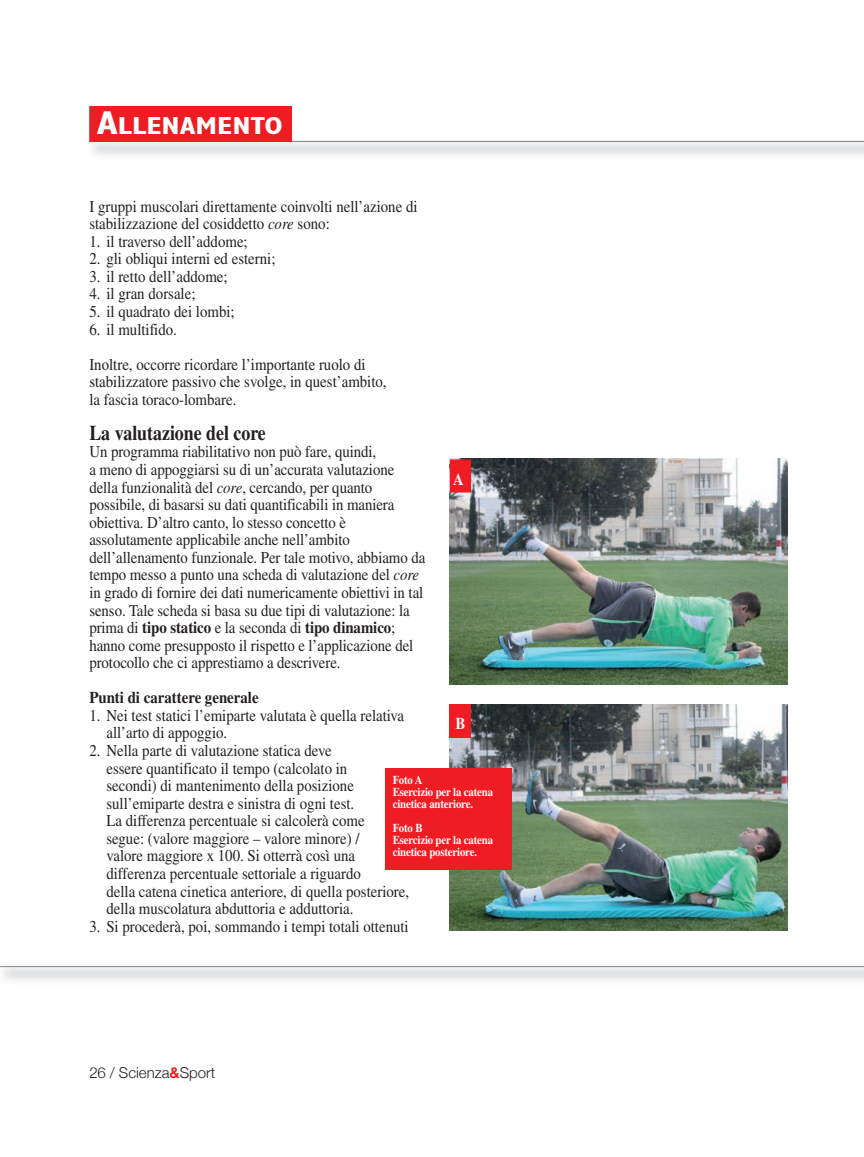
<style>
.page{position:relative;width:864px;height:1157px;background:#fff}
.page>*{position:absolute;margin:0;border:0;box-sizing:border-box;transform-origin:0 0}
.t1{font:700 condensed 24.75px "Gill Sans";color:#fff;scale:1.2 1}
.t2{font:700 21px "Times";color:#231f20;scale:.85 1}
.t3{font:16.5px/17.5px "Times";color:#231f20;scale:.9 1}
.t4{font:700 16.5px "Times";color:#231f20;scale:.9 1}
.t5{font:700 16.5px "Times";color:#fff;scale:.9 1}
.t6{font:300 15px "Helvetica Neue";color:#231f20}
.t7{font:700 12px/12px "Times";letter-spacing:-.015em;color:#fff;scale:.9 1}
.s1{font-size:33px}
.s2{font-style:italic}
.s3{font-weight:700}
.s4{font-weight:700;color:#ee1d23}
</style>
<div class="page">
<img style="left:88px;top:134px;width:775px;height:21px">
<hr style="left:89px;top:141px;width:774px;height:1px;background:#808285">
<hr style="left:0;top:966px;width:863px;height:1px;background:#808285">
<div style="left:89px;top:106px;width:202px;height:36px;background:#ee1d23"></div>
<hr style="left:89px;top:106px;width:1px;height:35px;background:#808285">
<img style="left:449px;top:458px;width:338px;height:227px">
<img style="left:449px;top:704px;width:338px;height:227px">
<div style="left:385px;top:768px;width:126px;height:101px;background:#ee1d23"></div>
<div style="left:449px;top:459px;width:22px;height:33px;background:#ee1d23"></div>
<div style="left:449px;top:704px;width:22px;height:33px;background:#ee1d23"></div>
<h1 class="t1" style="left:97px;top:116px;width:156px"><span class="s1">A</span>LLENAMENTO</h1>
<p class="t3" style="left:89px;top:199px;width:366px">I gruppi muscolari direttamente coinvolti nell’azione di stabilizzazione del cosiddetto <span class="s2">core</span> sono:</p>
<p class="t3" style="left:89px;top:234px;width:177px">1. il traverso dell’addome;</p>
<p class="t3" style="left:89px;top:252px;width:208px">2. gli obliqui interni ed esterni;</p>
<p class="t3" style="left:89px;top:269px;width:155px">3. il retto dell’addome;</p>
<p class="t3" style="left:89px;top:287px;width:119px">4. il gran dorsale;</p>
<p class="t3" style="left:89px;top:304px;width:163px">5. il quadrato dei lombi;</p>
<p class="t3" style="left:89px;top:313px;width:308px;line-height:35.1px">6. il multifido.<br>Inoltre, occorre ricordare l’importante ruolo di</p>
<p class="t3" style="left:89px;top:375px;width:332px">stabilizzatore passivo che svolge, in quest’ambito, la fascia toraco-lombare.</p>
<p class="t2" style="left:89px;top:426px;width:209px">La valutazione del core</p>
<p class="t3" style="left:89px;top:445px;width:374px">Un programma riabilitativo non può fare, quindi,<br>a meno di appoggiarsi su di un’accurata valutazione della funzionalità del <span class="s2">core</span>, cercando, per quanto possibile, di basarsi su dati quantificabili in maniera obiettiva. D’altro canto, lo stesso concetto è assolutamente applicabile anche nell’ambito dell’allenamento funzionale. Per tale motivo, abbiamo da tempo messo a punto una scheda di valutazione del <span class="s2">core </span>in grado di fornire dei dati numericamente obiettivi in tal senso. Tale scheda si basa su due tipi di valutazione: la prima di <span class="s3">tipo statico</span> e la seconda di <span class="s3">tipo dinamico</span>; hanno come presupposto il rispetto e l’applicazione del protocollo che ci apprestiamo a descrivere.</p>
<p class="t4" style="left:89px;top:692px;width:189px">Punti di carattere generale</p>
<p class="t3" style="left:106px;top:708px;width:332px;text-indent:-17px">1. Nei test statici l’emiparte valutata è quella relativa all’arto di appoggio.</p>
<p class="t3" style="left:106px;top:743px;width:338px;text-indent:-17px">2. Nella parte di valutazione statica deve<br>essere quantificato il tempo (calcolato in<br>secondi) di mantenimento della posizione sull’emiparte destra e sinistra di ogni test.<br>La differenza percentuale si calcolerà come<br>segue: (valore maggiore – valore minore) /<br>valore maggiore x 100. Si otterrà così una differenza percentuale settoriale a riguardo<br>della catena cinetica anteriore, di quella posteriore, della muscolatura abduttoria e adduttoria.</p>
<p class="t3" style="left:89px;top:919px;width:356px">3. Si procederà, poi, sommando i tempi totali ottenuti</p>
<p class="t5" style="left:453px;top:473px;width:13px">A</p>
<p class="t5" style="left:455px;top:718px;width:12px">B</p>
<p class="t7" style="left:392px;top:774px;width:113px">Foto A<br>Esercizio per la catena cinetica anteriore.</p>
<p class="t7" style="left:392px;top:822px;width:113px">Foto B<br>Esercizio per la catena cinetica posteriore.</p>
<p class="t6" style="left:89px;top:1063px;width:127px">26 / Scienza<span class="s4">&amp;</span>Sport</p>
</div>
